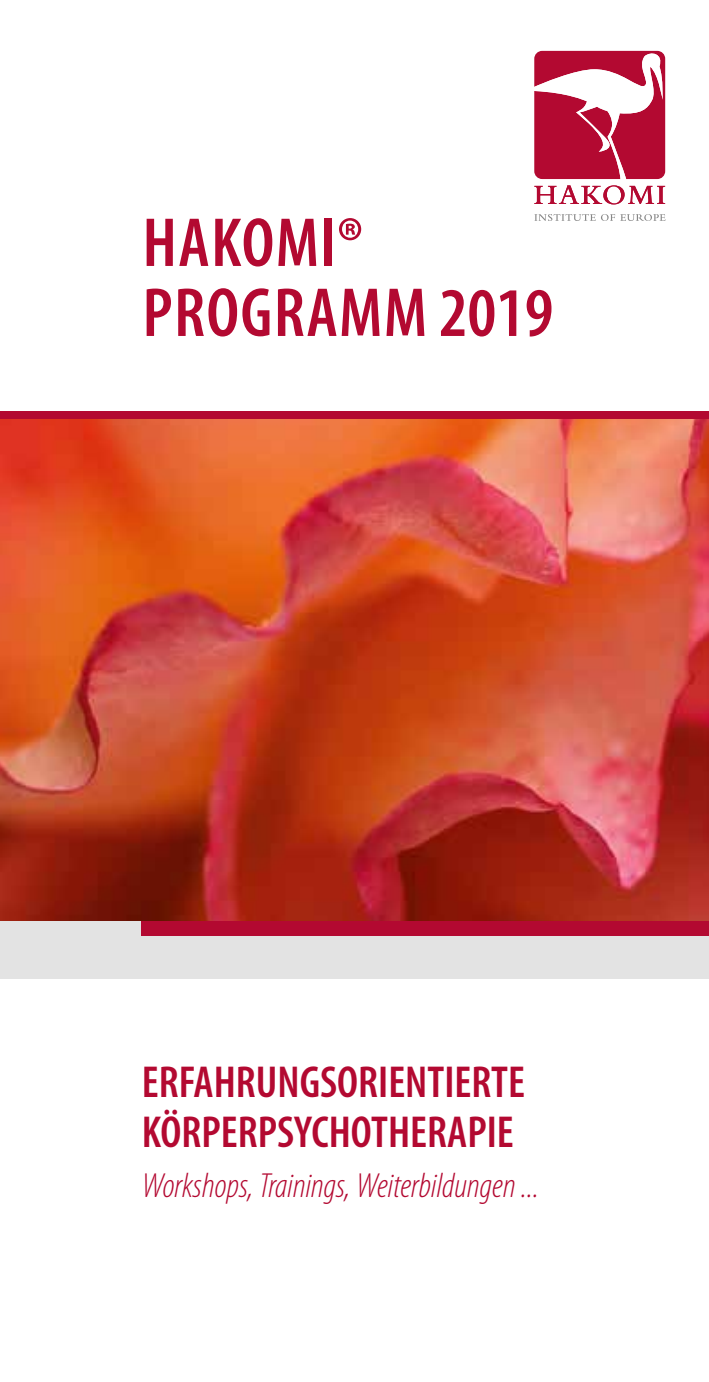
<style>
.page{position:relative;width:709px;height:1382px;background:#fff}
.page>*{position:absolute;margin:0;border:0;box-sizing:border-box;transform-origin:0 0}
.t1{font:600 condensed 70px/70px "Myriad Pro";letter-spacing:.02em;color:#b30931}
.t2{font:600 condensed 45px/50px "Myriad Pro";color:#b30931}
.t3{font:italic 300 condensed 35px "Myriad Pro";color:#b30931}
</style>
<div class="page">
<img style="left:0;top:418px;width:709px;height:503px">
<div style="left:0;top:921px;width:709px;height:58px;background:#e3e3e3"></div>
<svg style="left:534px;top:51px;width:131px;height:128px"></svg>
<svg style="left:534px;top:185px;width:131px;height:19px"></svg>
<svg style="left:534px;top:214px;width:61px;height:7px"></svg>
<div style="left:601px;top:214px;width:7px;height:7px;background:#8f8f8f;border-radius:50%"></div>
<svg style="left:602px;top:214px;width:63px;height:7px"></svg>
<div style="left:142px;top:921px;width:567px;height:14px;background:#b30931"></div>
<div style="left:0;top:411px;width:709px;height:7px;background:#b30931"></div>
<h1 class="t1" style="left:142px;top:209px;width:412px">HAKOMI®<br>PROGRAMM 2019</h1>
<p class="t2" style="left:142px;top:1058px;width:384px">ERFAHRUNGSORIENTIERTE<br>KÖRPERPSYCHOTHERAPIE</p>
<p class="t3" style="left:142px;top:1167px;width:398px">Workshops, Trainings, Weiterbildungen ...</p>
</div>
